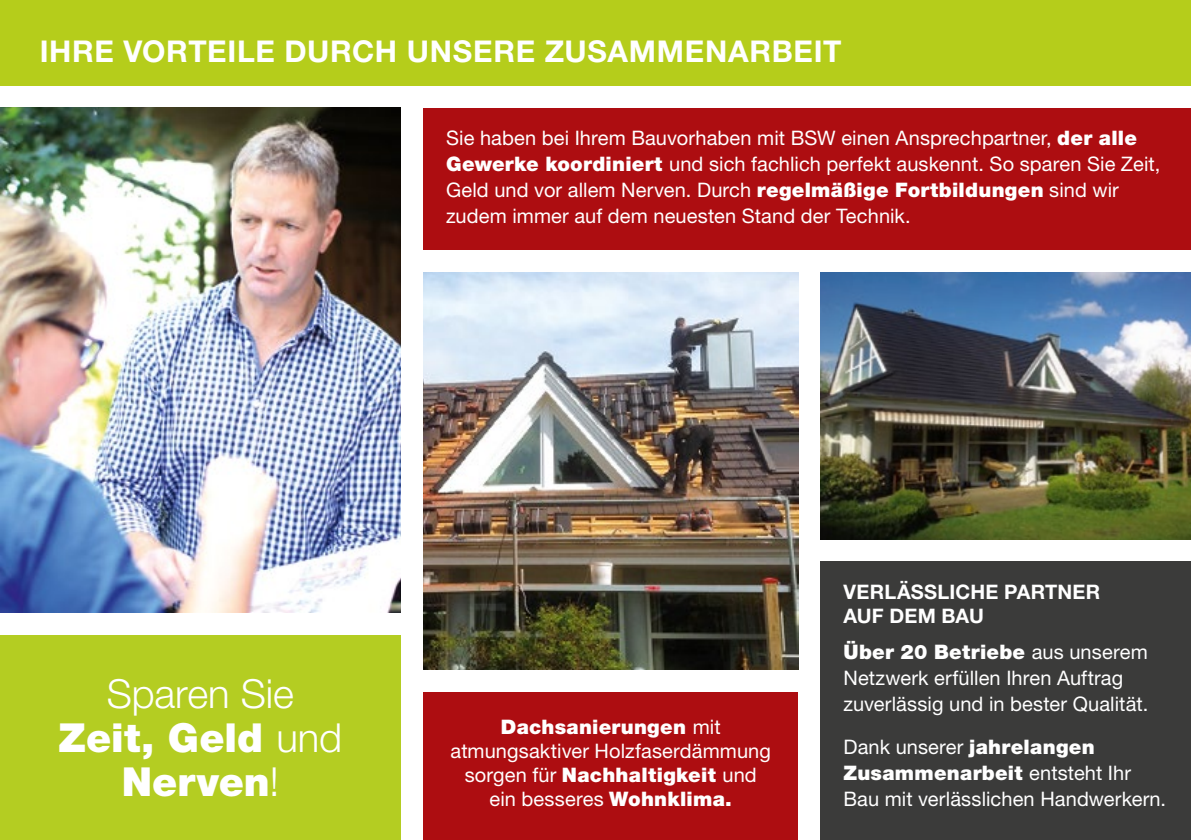
<style>
.page{position:relative;width:1191px;height:840px;background:#fff}
.page>*{position:absolute;margin:0;border:0;box-sizing:border-box;transform-origin:0 0}
.t1{font:900 40px/44px "Helvetica Neue LT Pro";color:#fff;text-align:center}
.t2{font:700 30px "Helvetica Neue LT Pro";letter-spacing:.02em;color:#fff}
.t3{font:20px/26px "Helvetica Neue LT Pro";letter-spacing:.005em;color:#fff}
.t4{font:700 20px/24px "Helvetica Neue LT Pro";letter-spacing:.01em;color:#fff}
.s1{font-weight:900}
.s2{font-weight:300}
</style>
<div class="page">
<img style="left:423px;top:272px;width:375px;height:397px">
<img style="left:0;top:108px;width:401px;height:504px">
<img style="left:820px;top:272px;width:371px;height:266px">
<div style="left:820px;top:561px;width:371px;height:278px;background:#3b3b3a"></div>
<div style="left:423px;top:692px;width:375px;height:147px;background:#ad0d11"></div>
<div style="left:423px;top:108px;width:768px;height:141px;background:#ad0d11"></div>
<div style="left:0;top:0;width:1191px;height:85px;background:#b5cd1b"></div>
<div style="left:0;top:635px;width:401px;height:204px;background:#b4cd22"></div>
<h2 class="t2" style="left:40px;top:33px;width:803px">IHRE VORTEILE DURCH UNSERE ZUSAMMENARBEIT</h2>
<p class="t3" style="left:446px;top:124px;width:716px">Sie haben bei Ihrem Bauvorhaben mit BSW einen Ansprechpartner, <span class="s1">der alle Gewerke koordiniert</span> und sich fachlich perfekt auskennt. So sparen Sie Zeit, Geld und vor allem Nerven. Durch <span class="s1">regelmäßige Fortbildungen</span> sind wir zudem immer auf dem neuesten Stand der Technik.</p>
<h1 class="t1" style="left:59px;top:671px;width:285px"><span class="s2">Sparen Sie<br></span>Zeit, Geld <span class="s2">und<br></span>Nerven<span class="s2">!</span></h1>
<p class="t3" style="left:450px;top:714px;width:322px;line-height:24px;text-align:center"><span class="s1">Dachsanierungen</span> mit atmungsaktiver Holzfaserdämmung sorgen für <span class="s1">Nachhaltigkeit</span> und ein besseres <span class="s1">Wohnklima.</span></p>
<p class="t4" style="left:843px;top:578px;width:258px">VERLÄSSLICHE PARTNER<br>AUF DEM BAU</p>
<p class="t3" style="left:843px;top:638px;width:306px"><span class="s1">Über 20 Betriebe</span> aus unserem<br>Netzwerk erfüllen Ihren Auftrag zuverlässig und in bester Qualität.</p>
<p class="t3" style="left:843px;top:733px;width:324px">Dank unserer <span class="s1">jahrelangen<br>Zusammenarbeit</span> entsteht Ihr<br>Bau mit verlässlichen Handwerkern.</p>
</div>
